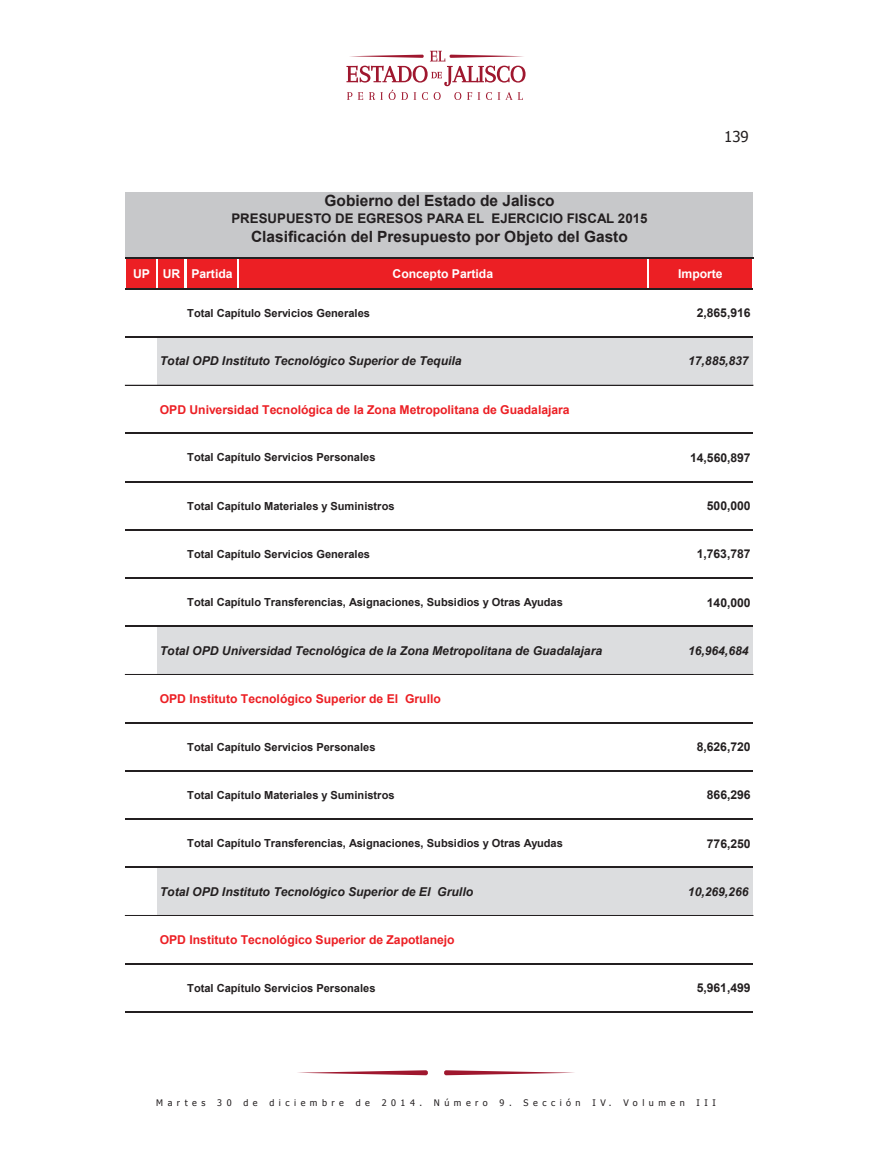
<style>
.page{position:relative;width:872px;height:1149px;background:#fff}
.page>*{position:absolute;margin:0;border:0;box-sizing:border-box;transform-origin:0 0}
.t1{font:700 15.45px "Arial";color:#231f20}
.t2{font:15px "Tahoma";color:#231f20}
.t3{font:700 13.2px "Arial";color:#231f20}
.t4{font:italic 700 12.15px "Arial";color:#231f20}
.t5{font:700 12.15px "Arial";color:#ec1f24}
.t6{font:700 12.15px "Arial";letter-spacing:-.005em;color:#231f20}
.t7{font:700 12.15px "Arial";color:#fff}
.t8{font:700 11.1px "Arial";color:#231f20}
.t9{font:9px "Tahoma";letter-spacing:.5em;color:#231f20}
</style>
<div class="page">
<svg style="left:298px;top:1070px;width:130px;height:4px"></svg>
<svg style="left:444px;top:1070px;width:130px;height:4px"></svg>
<svg style="left:346px;top:51px;width:179px;height:49px"></svg>
<div style="left:126px;top:192px;width:627px;height:66px;background:#c7c8ca"></div>
<div style="left:126px;top:258px;width:627px;height:31px;background:#ec1f24"></div>
<hr style="left:157px;top:259px;width:1px;height:30px;background:#fff">
<hr style="left:185px;top:259px;width:2px;height:30px;background:#fff">
<hr style="left:237px;top:259px;width:1px;height:30px;background:#fff">
<hr style="left:647px;top:259px;width:1px;height:30px;background:#fff">
<hr style="left:752px;top:259px;width:1px;height:30px;background:#fff">
<hr style="left:125px;top:257px;width:628px;height:2px;background:#231f20">
<div style="left:157px;top:337px;width:596px;height:48px;background:#dcdddf"></div>
<div style="left:157px;top:626px;width:596px;height:48px;background:#dcdddf"></div>
<div style="left:157px;top:866px;width:596px;height:49px;background:#dcdddf"></div>
<hr style="left:125px;top:288px;width:628px;height:1px;background:#231f20">
<hr style="left:125px;top:336px;width:628px;height:1px;background:#231f20">
<hr style="left:125px;top:385px;width:628px;height:1px;background:#231f20">
<hr style="left:125px;top:432px;width:628px;height:2px;background:#231f20">
<hr style="left:125px;top:481px;width:628px;height:1px;background:#231f20">
<hr style="left:125px;top:529px;width:628px;height:1px;background:#231f20">
<hr style="left:125px;top:577px;width:628px;height:1px;background:#231f20">
<hr style="left:125px;top:625px;width:628px;height:1px;background:#231f20">
<hr style="left:125px;top:674px;width:628px;height:1px;background:#231f20">
<hr style="left:125px;top:721px;width:628px;height:2px;background:#231f20">
<hr style="left:125px;top:770px;width:628px;height:1px;background:#231f20">
<hr style="left:125px;top:818px;width:628px;height:1px;background:#231f20">
<hr style="left:125px;top:866px;width:628px;height:1px;background:#231f20">
<hr style="left:125px;top:914px;width:628px;height:1px;background:#231f20">
<hr style="left:125px;top:915px;width:628px;height:1px;background:#231f20">
<hr style="left:125px;top:962px;width:628px;height:1px;background:#231f20">
<hr style="left:125px;top:1010px;width:628px;height:2px;background:#231f20">
<h1 class="t1" style="left:324px;top:191px;width:232px">Gobierno del Estado de Jalisco</h1>
<p class="t3" style="left:231px;top:210px;width:417px">PRESUPUESTO DE EGRESOS PARA EL EJERCICIO FISCAL 2015</p>
<h1 class="t1" style="left:251px;top:226px;width:378px">Clasificación del Presupuesto por Objeto del Gasto</h1>
<h2 class="t2" style="left:724px;top:126px;width:26px">139</h2>
<p class="t7" style="left:133px;top:265px;width:101px">UP UR Partida</p>
<p class="t7" style="left:392px;top:265px;width:102px">Concepto Partida</p>
<p class="t7" style="left:678px;top:265px;width:46px">Importe</p>
<p class="t8" style="left:187px;top:305px;width:184px">Total Capítulo Servicios Generales</p>
<p class="t6" style="left:697px;top:305px;width:55px">2,865,916</p>
<p class="t4" style="left:160px;top:353px;width:303px">Total OPD Instituto Tecnológico Superior de Tequila</p>
<p class="t4" style="left:688px;top:353px;width:62px">17,885,837</p>
<p class="t5" style="left:160px;top:401px;width:411px">OPD Universidad Tecnológica de la Zona Metropolitana de Guadalajara</p>
<p class="t8" style="left:187px;top:450px;width:190px">Total Capítulo Servicios Personales</p>
<p class="t6" style="left:690px;top:449px;width:62px">14,560,897</p>
<p class="t8" style="left:187px;top:498px;width:209px">Total Capítulo Materiales y Suministros</p>
<p class="t6" style="left:707px;top:497px;width:45px">500,000</p>
<p class="t8" style="left:187px;top:546px;width:184px">Total Capítulo Servicios Generales</p>
<p class="t6" style="left:697px;top:546px;width:55px">1,763,787</p>
<p class="t8" style="left:187px;top:594px;width:377px">Total Capítulo Transferencias, Asignaciones, Subsidios y Otras Ayudas</p>
<p class="t6" style="left:707px;top:594px;width:45px">140,000</p>
<p class="t4" style="left:160px;top:642px;width:444px">Total OPD Universidad Tecnológica de la Zona Metropolitana de Guadalajara</p>
<p class="t4" style="left:688px;top:642px;width:62px">16,964,684</p>
<p class="t5" style="left:160px;top:690px;width:282px">OPD Instituto Tecnológico Superior de El Grullo</p>
<p class="t8" style="left:187px;top:739px;width:190px">Total Capítulo Servicios Personales</p>
<p class="t6" style="left:697px;top:738px;width:55px">8,626,720</p>
<p class="t8" style="left:187px;top:787px;width:209px">Total Capítulo Materiales y Suministros</p>
<p class="t6" style="left:707px;top:786px;width:45px">866,296</p>
<p class="t8" style="left:187px;top:835px;width:377px">Total Capítulo Transferencias, Asignaciones, Subsidios y Otras Ayudas</p>
<p class="t6" style="left:707px;top:835px;width:45px">776,250</p>
<p class="t4" style="left:160px;top:883px;width:315px">Total OPD Instituto Tecnológico Superior de El Grullo</p>
<p class="t4" style="left:688px;top:883px;width:62px">10,269,266</p>
<p class="t5" style="left:160px;top:931px;width:296px">OPD Instituto Tecnológico Superior de Zapotlanejo</p>
<p class="t8" style="left:187px;top:980px;width:190px">Total Capítulo Servicios Personales</p>
<p class="t6" style="left:697px;top:979px;width:55px">5,961,499</p>
<p class="t9" style="left:156px;top:1095px;width:51px">Martes</p>
<p class="t9" style="left:217px;top:1095px;width:16px">3 0</p>
<p class="t9" style="left:243px;top:1095px;width:16px">d e</p>
<p class="t9" style="left:269px;top:1095px;width:76px">diciembre</p>
<p class="t9" style="left:356px;top:1095px;width:16px">d e</p>
<p class="t9" style="left:382px;top:1095px;width:42px">2014.</p>
<p class="t9" style="left:434px;top:1095px;width:55px">Número</p>
<p class="t9" style="left:499px;top:1095px;width:82px">9. Sección</p>
<p class="t9" style="left:592px;top:1095px;width:94px">IV. Volumen</p>
<p class="t9" style="left:696px;top:1095px;width:21px">III</p>
</div>
